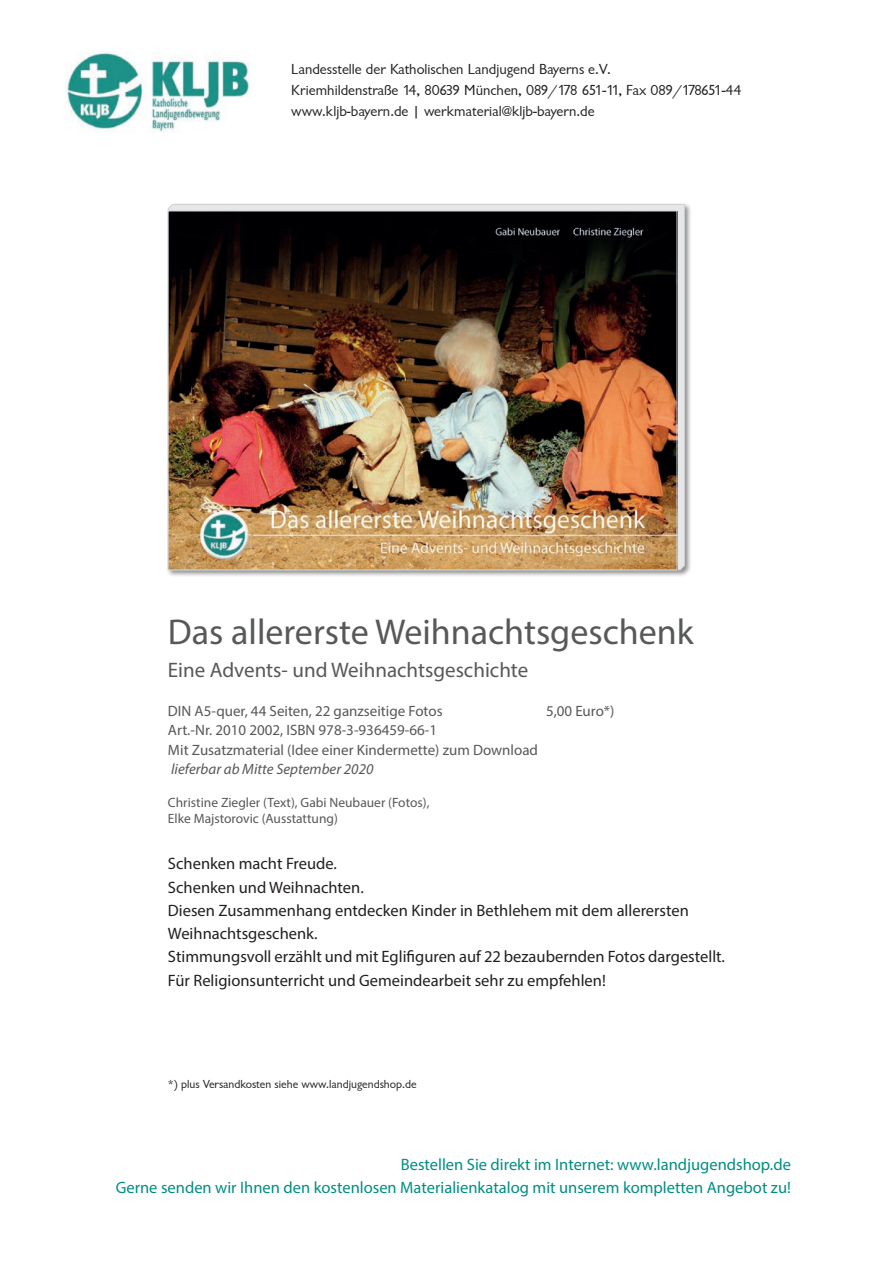
<style>
.page{position:relative;width:893px;height:1263px;background:#fff}
.page>*{position:absolute;margin:0;border:0;box-sizing:border-box;transform-origin:0 0}
.t1{font:36px "Myriad Pro";color:#57585a}
.t2{font:21px "Myriad Pro";color:#57585a}
.t3{font:16.5px/23.2px "Myriad Pro";color:#231f20}
.t4{font:16.5px/23.2px "Myriad Pro";color:#008e84;text-align:right}
.t5{font:15px/21px "Garrison Sans";color:#231f20}
.t6{font:15px/19.5px "Myriad Pro";color:#57585a}
.t7{font:italic 15px "Myriad Pro";color:#57585a}
.t8{font:13.5px/16.2px "Myriad Pro";color:#57585a}
.t9{font:12px "Garrison Sans";color:#231f20}
</style>
<div class="page">
<img style="left:66px;top:51px;width:184px;height:81px">
<div style="left:166px;top:203px;width:526px;height:374px;background:#231f20;opacity:.5"></div>
<svg style="left:168px;top:204px;width:517px;height:366px;background:#bdb7b1"></svg>
<img style="left:170px;top:213px;width:505px;height:355px">
<p class="t5" style="left:291px;top:59px;width:452px">Landesstelle der Katholischen Landjugend Bayerns e.V.<br>Kriemhildenstraße 14, 80639 München, 089/178 651-11, Fax 089/178651-44 www.kljb-bayern.de | werkmaterial@kljb-bayern.de</p>
<h1 class="t1" style="left:168px;top:609px;width:527px">Das allererste Weihnachtsgeschenk</h1>
<p class="t2" style="left:168px;top:657px;width:362px">Eine Advents- und Weihnachtsgeschichte</p>
<p class="t6" style="left:168px;top:701px;width:276px">DIN A5-quer, 44 Seiten, 22 ganzseitige Fotos</p>
<p class="t6" style="left:546px;top:701px;width:70px">5,00 Euro*)</p>
<p class="t6" style="left:168px;top:720px;width:372px">Art.-Nr. 2010 2002, ISBN 978-3-936459-66-1<br>Mit Zusatzmaterial (Idee einer Kindermette) zum Download</p>
<p class="t7" style="left:171px;top:760px;width:204px">lieferbar ab Mitte September 2020</p>
<p class="t8" style="left:168px;top:794px;width:263px">Christine Ziegler (Text), Gabi Neubauer (Fotos),<br>Elke Majstorovic (Ausstattung)</p>
<p class="t3" style="left:168px;top:852px;width:559px">Schenken macht Freude.<br>Schenken und Weihnachten.<br>Diesen Zusammenhang entdecken Kinder in Bethlehem mit dem allerersten Weihnachtsgeschenk.<br>Stimmungsvoll erzählt und mit Eglifiguren auf 22 bezaubernden Fotos dargestellt.<br>Für Religionsunterricht und Gemeindearbeit sehr zu empfehlen!</p>
<p class="t9" style="left:168px;top:1078px;width:250px">*) plus Versandkosten siehe www.landjugendshop.de</p>
<p class="t4" style="left:116px;top:1153px;width:677px">Bestellen Sie direkt im Internet: www.landjugendshop.de<br>Gerne senden wir Ihnen den kostenlosen Materialienkatalog mit unserem kompletten Angebot zu!</p>
</div>
